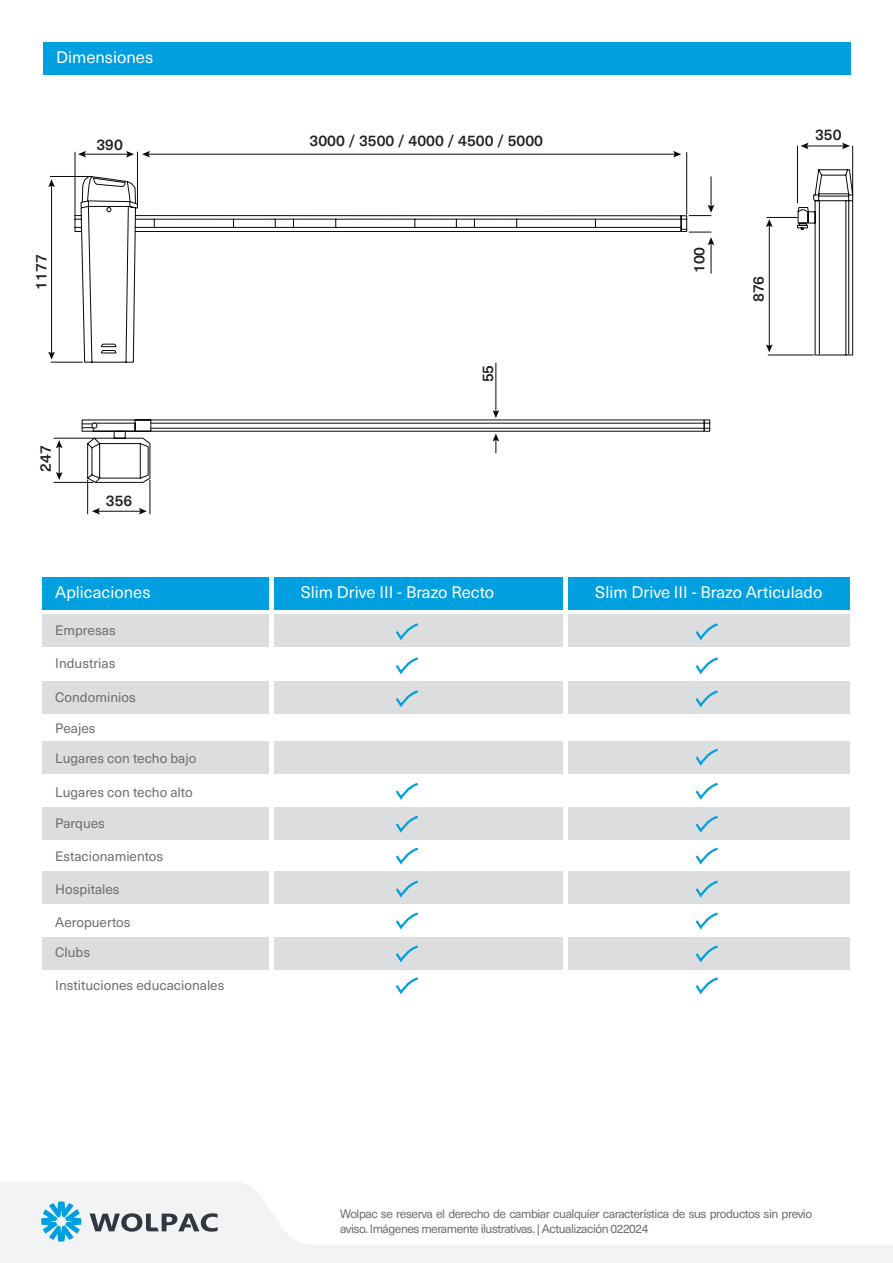
<style>
.page{position:relative;width:893px;height:1263px;background:#fff}
.page>*{position:absolute;margin:0;border:0;box-sizing:border-box;transform-origin:0 0}
.t1{font:16.5px "Neue Haas Unica";color:#fff}
.t2{font:500 15.15px "Neue Haas Unica";color:#231f20}
.t3{font:13.5px "Neue Haas Unica";color:#6c6d70}
.t4{font:12px/15.5px "Neue Haas Unica";letter-spacing:-.04em;color:#6c6d70}
</style>
<div class="page">
<div style="left:43px;top:42px;width:808px;height:32px;background:#009fdf"></div>
<svg style="left:49px;top:151px;width:663px;height:212px"></svg>
<hr style="left:51px;top:185px;width:1px;height:169px;background:#0b090c">
<svg style="left:48px;top:179px;width:7px;height:8px"></svg>
<svg style="left:48px;top:352px;width:7px;height:8px"></svg>
<hr style="left:83px;top:154px;width:46px;height:1px;background:#0b090c">
<svg style="left:78px;top:151px;width:8px;height:7px"></svg>
<svg style="left:126px;top:151px;width:8px;height:7px"></svg>
<hr style="left:147px;top:154px;width:529px;height:1px;background:#0b090c">
<svg style="left:142px;top:151px;width:8px;height:7px"></svg>
<svg style="left:673px;top:151px;width:8px;height:7px"></svg>
<hr style="left:711px;top:243px;width:1px;height:30px;background:#0b090c">
<svg style="left:708px;top:237px;width:6px;height:8px"></svg>
<hr style="left:711px;top:177px;width:1px;height:30px;background:#0b090c">
<svg style="left:708px;top:205px;width:6px;height:8px"></svg>
<svg style="left:796px;top:143px;width:58px;height:213px"></svg>
<hr style="left:769px;top:224px;width:1px;height:123px;background:#0b090c">
<svg style="left:766px;top:219px;width:7px;height:8px"></svg>
<svg style="left:766px;top:344px;width:7px;height:8px"></svg>
<hr style="left:797px;top:146px;width:1px;height:57px;background:#0b090c">
<hr style="left:767px;top:217px;width:30px;height:1px;background:#0b090c">
<hr style="left:768px;top:355px;width:46px;height:1px;background:#0b090c">
<hr style="left:495px;top:363px;width:1px;height:50px;background:#0b090c">
<hr style="left:151px;top:423px;width:559px;height:1px;background:#0b090c">
<hr style="left:151px;top:428px;width:559px;height:1px;background:#0b090c">
<div style="left:704px;top:419px;width:6px;height:13px;border:1px solid #0b090c"></div>
<svg style="left:53px;top:410px;width:652px;height:105px"></svg>
<div style="left:43px;top:577px;width:807px;height:32px;background:#009fdf"></div>
<div style="left:43px;top:614px;width:807px;height:33px;background:#dcdddf"></div>
<div style="left:43px;top:681px;width:807px;height:33px;background:#dcdddf"></div>
<div style="left:43px;top:742px;width:807px;height:32px;background:#dcdddf"></div>
<div style="left:43px;top:808px;width:807px;height:32px;background:#dcdddf"></div>
<div style="left:43px;top:937px;width:807px;height:32px;background:#dcdddf"></div>
<div style="left:43px;top:872px;width:807px;height:32px;background:#dcdddf"></div>
<hr style="left:269px;top:568px;width:4px;height:478px;background:#fff">
<div style="left:563px;top:573px;width:5px;height:424px;background:#fff"></div>
<svg style="left:396px;top:623px;width:22px;height:18px"></svg>
<svg style="left:395px;top:657px;width:23px;height:18px"></svg>
<svg style="left:396px;top:690px;width:22px;height:18px"></svg>
<svg style="left:395px;top:782px;width:23px;height:18px"></svg>
<svg style="left:396px;top:815px;width:22px;height:18px"></svg>
<svg style="left:395px;top:847px;width:23px;height:18px"></svg>
<svg style="left:396px;top:880px;width:22px;height:18px"></svg>
<svg style="left:395px;top:912px;width:23px;height:18px"></svg>
<svg style="left:396px;top:945px;width:22px;height:18px"></svg>
<svg style="left:395px;top:977px;width:23px;height:18px"></svg>
<svg style="left:695px;top:623px;width:23px;height:18px"></svg>
<svg style="left:695px;top:657px;width:23px;height:18px"></svg>
<svg style="left:695px;top:690px;width:23px;height:18px"></svg>
<svg style="left:695px;top:748px;width:23px;height:18px"></svg>
<svg style="left:695px;top:782px;width:23px;height:18px"></svg>
<svg style="left:695px;top:815px;width:23px;height:18px"></svg>
<svg style="left:695px;top:847px;width:23px;height:18px"></svg>
<svg style="left:695px;top:880px;width:23px;height:18px"></svg>
<svg style="left:695px;top:912px;width:23px;height:18px"></svg>
<svg style="left:695px;top:945px;width:23px;height:18px"></svg>
<svg style="left:695px;top:977px;width:23px;height:18px"></svg>
<svg style="left:0;top:1181px;width:893px;height:82px"></svg>
<svg style="left:41px;top:1201px;width:40px;height:40px"></svg>
<svg style="left:90px;top:1213px;width:128px;height:19px"></svg>
<p class="t1" style="left:56px;top:45px;width:99px">Dimensiones</p>
<p class="t2" style="left:30px;top:290px;width:37px;rotate:-90deg">1177</p>
<p class="t2" style="left:34px;top:472px;width:28px;rotate:-90deg">247</p>
<p class="t2" style="left:96px;top:133px;width:28px">390</p>
<p class="t2" style="left:309px;top:130px;width:235px">3000 / 3500 / 4000 / 4500 / 5000</p>
<p class="t2" style="left:106px;top:489px;width:28px">356</p>
<p class="t2" style="left:476px;top:382px;width:19px;rotate:-90deg">55</p>
<p class="t2" style="left:688px;top:273px;width:28px;rotate:-90deg">100</p>
<p class="t2" style="left:747px;top:302px;width:28px;rotate:-90deg">876</p>
<p class="t2" style="left:815px;top:123px;width:28px">350</p>
<p class="t1" style="left:55px;top:580px;width:97px">Aplicaciones</p>
<p class="t3" style="left:55px;top:620px;width:62px">Empresas</p>
<p class="t3" style="left:55px;top:653px;width:62px">Industrias</p>
<p class="t3" style="left:55px;top:687px;width:82px">Condominios</p>
<p class="t3" style="left:55px;top:718px;width:42px">Peajes</p>
<p class="t3" style="left:55px;top:748px;width:143px">Lugares con techo bajo</p>
<p class="t3" style="left:55px;top:782px;width:139px">Lugares con techo alto</p>
<p class="t3" style="left:55px;top:813px;width:51px">Parques</p>
<p class="t3" style="left:55px;top:846px;width:109px">Estacionamientos</p>
<p class="t3" style="left:55px;top:879px;width:66px">Hospitales</p>
<p class="t3" style="left:55px;top:912px;width:77px">Aeropuertos</p>
<p class="t3" style="left:55px;top:943px;width:36px">Clubs</p>
<p class="t3" style="left:55px;top:975px;width:171px">Instituciones educacionales</p>
<p class="t1" style="left:301px;top:580px;width:195px">Slim Drive III - Brazo Recto</p>
<p class="t1" style="left:595px;top:580px;width:229px">Slim Drive III - Brazo Articulado</p>
<p class="t4" style="left:340px;top:1205px;width:473px">Wolpac se reserva el derecho de cambiar cualquier característica de sus productos sin previo aviso. Imágenes meramente ilustrativas. | Actualización 022024</p>
</div>
